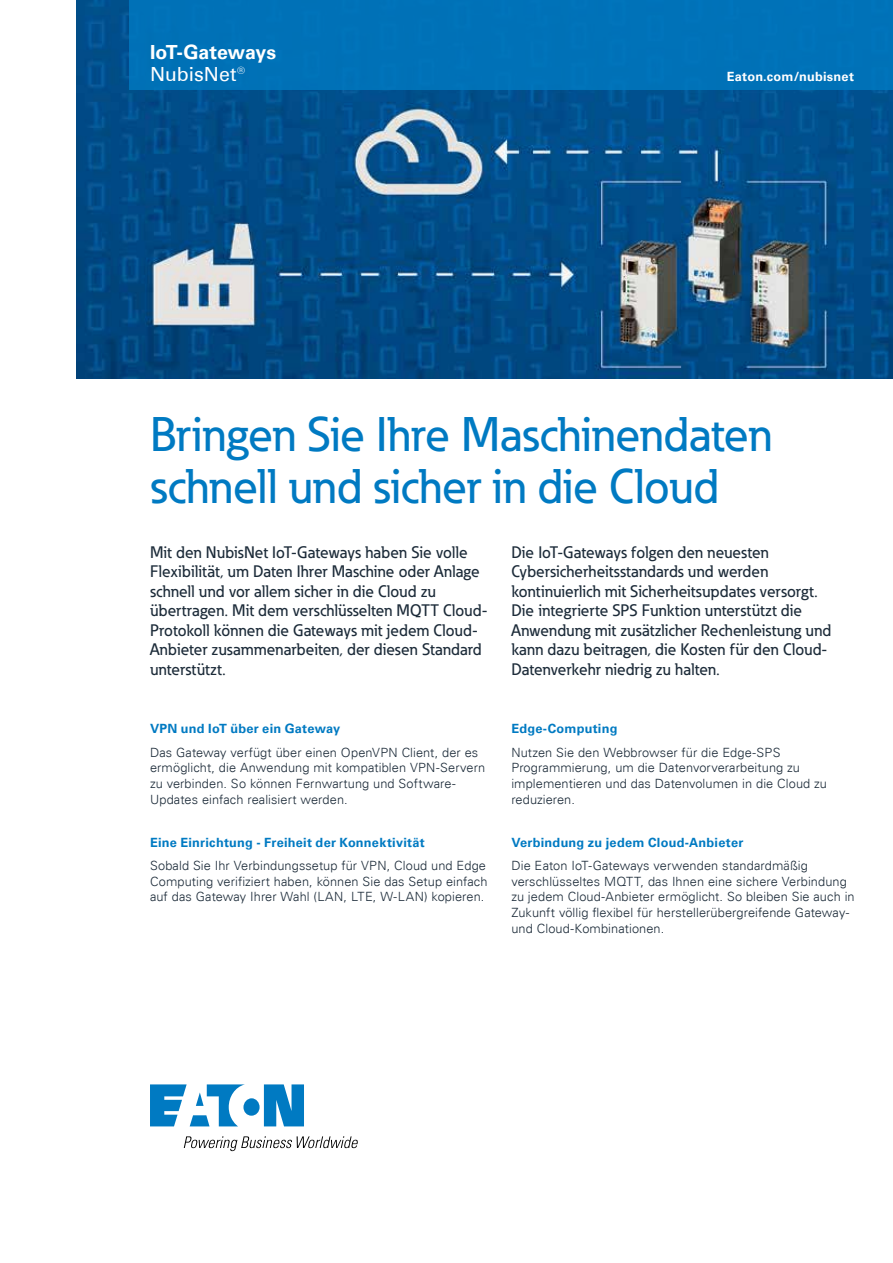
<style>
.page{position:relative;width:893px;height:1263px;background:#fff}
.page>*{position:absolute;margin:0;border:0;box-sizing:border-box;transform-origin:0 0}
.t1{font:500 48px/52.5px "Eaton";letter-spacing:-.005em;color:#007ac2}
.t2{font:700 19.5px "EATON Univers";color:#fff}
.t3{font:19.5px "EATON Univers";color:#fff}
.t4{font:500 16.5px/19.5px "Eaton";letter-spacing:.005em;color:#1c2b39}
.t5{font:300 12.75px/15.8px "EATON Univers";letter-spacing:.005em;color:#1c2b39}
.t6{font:700 12.75px "EATON Univers";letter-spacing:.02em;color:#007ac2}
.t7{font:700 12.75px "EATON Univers";letter-spacing:.015em;color:#fff}
</style>
<div class="page">
<img style="left:77px;top:0;width:816px;height:378px">
<div style="left:129px;top:0;width:764px;height:90px;background:#0071b7"></div>
<svg style="left:150px;top:1084px;width:154px;height:42px"></svg>
<svg style="left:184px;top:1136px;width:174px;height:15px"></svg>
<h2 class="t2" style="left:150px;top:40px;width:128px">IoT-Gateways</h2>
<h2 class="t3" style="left:150px;top:63px;width:97px">NubisNet®</h2>
<p class="t7" style="left:727px;top:69px;width:129px">Eaton.com/nubisnet</p>
<h1 class="t1" style="left:150px;top:407px;width:624px">Bringen Sie Ihre Maschinendaten schnell und sicher in die Cloud</h1>
<p class="t4" style="left:150px;top:542px;width:339px">Mit den NubisNet IoT-Gateways haben Sie volle Flexibilität, um Daten Ihrer Maschine oder Anlage schnell und vor allem sicher in die Cloud zu übertragen. Mit dem verschlüsselten MQTT Cloud-Protokoll können die Gateways mit jedem Cloud-Anbieter zusammenarbeiten, der diesen Standard unterstützt.</p>
<p class="t4" style="left:511px;top:542px;width:321px">Die IoT-Gateways folgen den neuesten Cybersicherheitsstandards und werden kontinuierlich mit Sicherheitsupdates versorgt.<br>Die integrierte SPS Funktion unterstützt die Anwendung mit zusätzlicher Rechenleistung und kann dazu beitragen, die Kosten für den Cloud-Datenverkehr niedrig zu halten.</p>
<p class="t6" style="left:150px;top:721px;width:192px">VPN und IoT über ein Gateway</p>
<p class="t5" style="left:150px;top:744px;width:337px">Das Gateway verfügt über einen OpenVPN Client, der es ermöglicht, die Anwendung mit kompatiblen VPN-Servern zu verbinden. So können Fernwartung und Software-Updates einfach realisiert werden.</p>
<p class="t6" style="left:150px;top:835px;width:276px">Eine Einrichtung - Freiheit der Konnektivität</p>
<p class="t5" style="left:150px;top:858px;width:339px">Sobald Sie Ihr Verbindungssetup für VPN, Cloud und Edge<br>Computing verifiziert haben, können Sie das Setup einfach auf das Gateway Ihrer Wahl (LAN, LTE, W-LAN) kopieren.</p>
<p class="t6" style="left:511px;top:721px;width:108px">Edge-Computing</p>
<p class="t5" style="left:511px;top:744px;width:317px">Nutzen Sie den Webbrowser für die Edge-SPS Programmierung, um die Datenvorverarbeitung zu implementieren und das Datenvolumen in die Cloud zu reduzieren.</p>
<p class="t6" style="left:511px;top:835px;width:233px">Verbindung zu jedem Cloud-Anbieter</p>
<p class="t5" style="left:511px;top:858px;width:345px">Die Eaton IoT-Gateways verwenden standardmäßig verschlüsseltes MQTT, das Ihnen eine sichere Verbindung zu jedem Cloud-Anbieter ermöglicht. So bleiben Sie auch in Zukunft völlig flexibel für herstellerübergreifende Gateway&shy;und Cloud-Kombinationen.</p>
</div>
